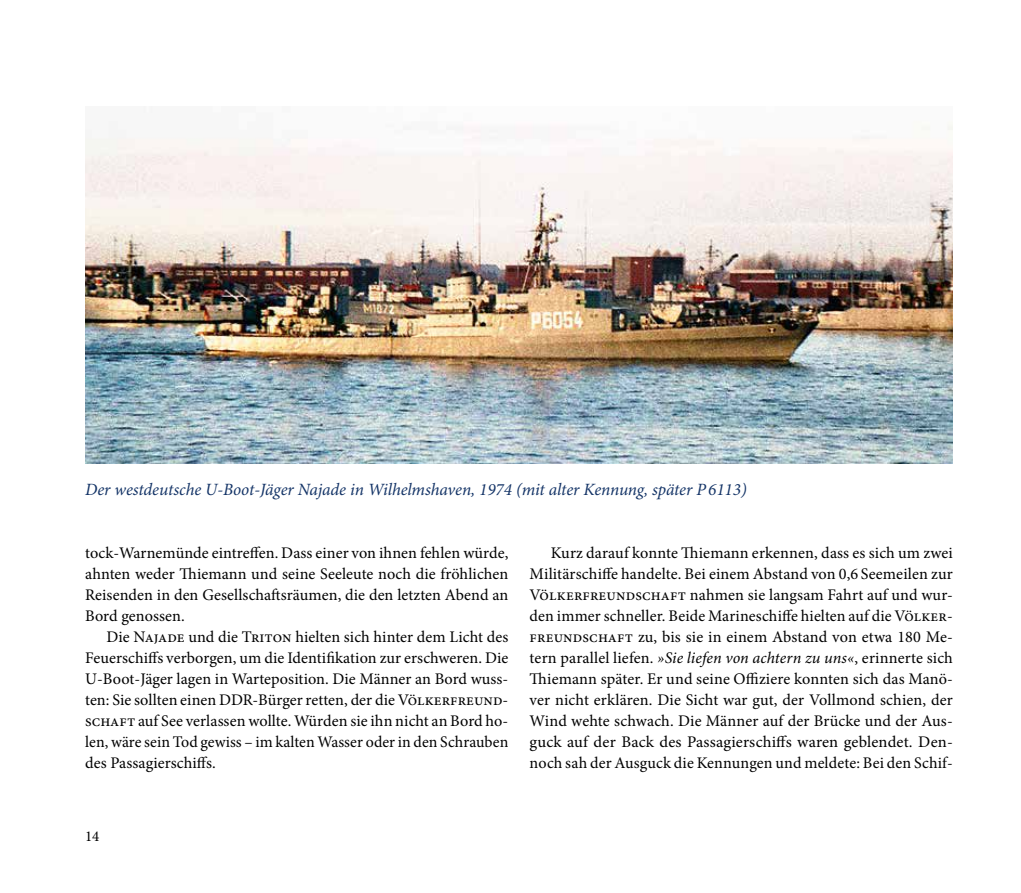
<style>
.page{position:relative;width:1021px;height:893px;background:#fff}
.page>*{position:absolute;margin:0;border:0;box-sizing:border-box;transform-origin:0 0}
.t1{font:italic 17.25px "Minion Pro";letter-spacing:-.005em;color:#143467}
.t2{font:16.2px/21px "Minion Pro";letter-spacing:.005em;color:#000;text-align:justify}
.t3{font:15px "Minion Pro";color:#000}
.s1{font-style:italic}
</style>
<div class="page">
<img style="left:85px;top:124px;width:867px;height:339px">
<p class="t1" style="left:85px;top:479px;width:663px">Der westdeutsche U-Boot-Jäger Najade in Wilhelmshaven, 1974 (mit alter Kennung, später P6113)</p>
<p class="t2" style="left:85px;top:542px;width:425px">tock-Warnemünde eintreffen. Dass einer von ihnen fehlen würde, ahnten weder Thiemann und seine Seeleute noch die fröhlichen Reisenden in den Gesellschaftsräumen, die den letzten Abend an Bord genossen.</p>
<p class="t2" style="left:85px;top:626px;width:425px;text-indent:21px">Die Najade und die Triton hielten sich hinter dem Licht des Feuerschiffs verborgen, um die Identifikation zur erschweren. Die U-Boot-Jäger lagen in Warteposition. Die Männer an Bord wuss&shy;ten: Sie sollten einen DDR-Bürger retten, der die Völkerfreund&shy;schaft auf See verlassen wollte. Würden sie ihn nicht an Bord ho&shy;len, wäre sein Tod gewiss – im kalten Wasser oder in den Schrauben des Passagierschiffs.</p>
<p class="t2" style="left:529px;top:542px;width:425px;text-indent:21px">Kurz darauf konnte Thiemann erkennen, dass es sich um zwei Militärschiffe handelte. Bei einem Abstand von 0,6 Seemeilen zur Völkerfreundschaft nahmen sie langsam Fahrt auf und wur&shy;den immer schneller. Beide Marineschiffe hielten auf die Völker&shy;freundschaft zu, bis sie in einem Abstand von etwa 180 Me&shy;tern parallel liefen. <span class="s1">»Sie liefen von achtern zu uns«</span>, erinnerte sich Thiemann später. Er und seine Offiziere konnten sich das Manö&shy;ver nicht erklären. Die Sicht war gut, der Vollmond schien, der Wind wehte schwach. Die Männer auf der Brücke und der Aus&shy;guck auf der Back des Passagierschiffs waren geblendet. Den&shy;noch sah der Ausguck die Kennungen und meldete: Bei den Schif-</p>
<p class="t3" style="left:85px;top:826px;width:16px">14</p>
</div>
